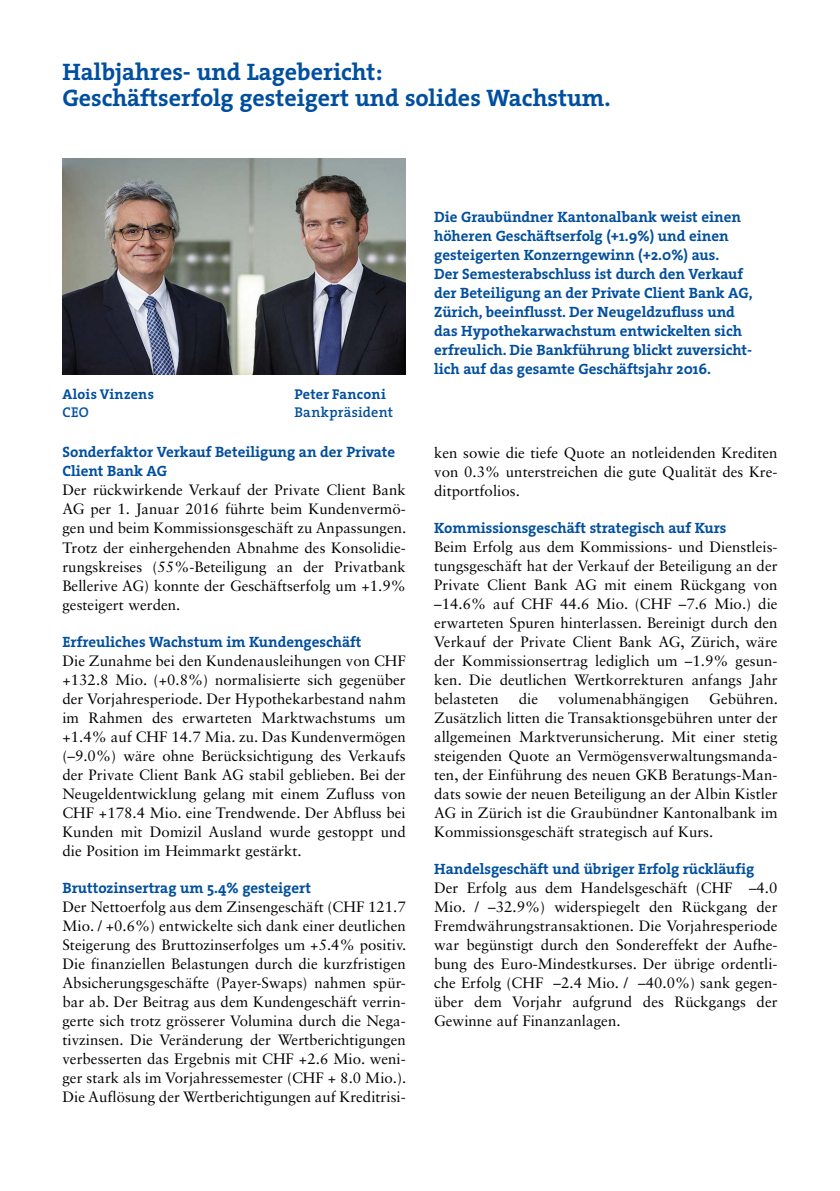
<style>
.page{position:relative;width:840px;height:1191px;background:#fff}
.page>*{position:absolute;margin:0;border:0;box-sizing:border-box;transform-origin:0 0}
.t1{font:24px/26px "The Serif HP7 Bld";color:#004f9f}
.t2{font:15px/19px "Sabon LT Std";letter-spacing:.005em;color:#000;text-align:justify}
.t3{font:15px/19px "The Serif HP7 Bld";color:#004f9f}
.t4{font:14.2px "The Serif HP7 Bld";letter-spacing:.015em;color:#004f9f}
.t5{font:14.2px "The Serif HP6 Se Bld";letter-spacing:.015em;color:#004f9f}
</style>
<div class="page">
<img style="left:62px;top:159px;width:343px;height:215px">
<h1 class="t1" style="left:62px;top:59px;width:549px">Halbjahres- und Lagebericht:<br>Geschäftserfolg gesteigert und solides Wachstum.</h1>
<p class="t4" style="left:62px;top:385px;width:93px">Alois Vinzens</p>
<p class="t5" style="left:62px;top:403px;width:28px">CEO</p>
<p class="t3" style="left:62px;top:443px;width:334px">Sonderfaktor Verkauf Beteiligung an der Private<br>Client Bank AG</p>
<p class="t2" style="left:62px;top:480px;width:345px">Der rückwirkende Verkauf der Private Client Bank AG per 1. Januar 2016 führte beim Kundenvermö&shy;gen und beim Kommissionsgeschäft zu Anpassungen.<br>Trotz der einhergehenden Abnahme des Konsolidie&shy;rungskreises (55%-Beteiligung an der Privatbank Bellerive AG) konnte der Geschäftserfolg um +1.9% gesteigert werden.</p>
<p class="t3" style="left:62px;top:632px;width:300px">Erfreuliches Wachstum im Kundengeschäft</p>
<p class="t2" style="left:62px;top:650px;width:345px">Die Zunahme bei den Kundenausleihungen von CHF +132.8 Mio. (+0.8%) normalisierte sich gegenüber der Vorjahresperiode. Der Hypothekarbestand nahm im Rahmen des erwarteten Marktwachstums um +1.4% auf CHF 14.7 Mia. zu. Das Kundenvermögen (–9.0%) wäre ohne Berücksichtigung des Verkaufs der Private Client Bank AG stabil geblieben. Bei der Neugeldentwicklung gelang mit einem Zufluss von CHF +178.4 Mio. eine Trendwende. Der Abfluss bei Kunden mit Domizil Ausland wurde gestoppt und die Position im Heimmarkt gestärkt.</p>
<p class="t3" style="left:62px;top:878px;width:250px">Bruttozinsertrag um 5.4% gesteigert</p>
<p class="t2" style="left:62px;top:897px;width:345px">Der Nettoerfolg aus dem Zinsengeschäft (CHF 121.7<br>Mio. / +0.6%) entwickelte sich dank einer deutlichen Steigerung des Bruttozinserfolges um +5.4% positiv.<br>Die finanziellen Belastungen durch die kurzfristigen Absicherungsgeschäfte (Payer-Swaps) nahmen spür&shy;bar ab. Der Beitrag aus dem Kundengeschäft verrin&shy;gerte sich trotz grösserer Volumina durch die Nega&shy;tivzinsen. Die Veränderung der Wertberichtigungen verbesserten das Ergebnis mit CHF +2.6 Mio. weni&shy;ger stark als im Vorjahressemester (CHF + 8.0 Mio.).<br>Die Auflösung der Wertberichtigungen auf Kreditrisi-</p>
<p class="t4" style="left:294px;top:385px;width:93px">Peter Fanconi</p>
<p class="t5" style="left:294px;top:403px;width:100px">Bankpräsident</p>
<p class="t3" style="left:434px;top:207px;width:320px">Die Graubündner Kantonalbank weist einen höheren Geschäftserfolg (+1.9%) und einen gesteigerten Konzerngewinn (+2.0%) aus.<br>Der Semesterabschluss ist durch den Verkauf der Beteiligung an der Private Client Bank AG, Zürich, beeinflusst. Der Neugeldzufluss und das Hypothekarwachstum entwickelten sich erfreulich. Die Bankführung blickt zuversicht&shy;lich auf das gesamte Geschäftsjahr 2016.</p>
<p class="t2" style="left:434px;top:443px;width:344px">ken sowie die tiefe Quote an notleidenden Krediten von 0.3% unterstreichen die gute Qualität des Kre&shy;ditportfolios.</p>
<p class="t3" style="left:434px;top:518px;width:294px">Kommissionsgeschäft strategisch auf Kurs</p>
<p class="t2" style="left:434px;top:537px;width:345px">Beim Erfolg aus dem Kommissions- und Dienstleis&shy;tungsgeschäft hat der Verkauf der Beteiligung an der Private Client Bank AG mit einem Rückgang von –14.6% auf CHF 44.6 Mio. (CHF –7.6 Mio.) die erwarteten Spuren hinterlassen. Bereinigt durch den Verkauf der Private Client Bank AG, Zürich, wäre der Kommissionsertrag lediglich um –1.9% gesun&shy;ken. Die deutlichen Wertkorrekturen anfangs Jahr belasteten</p>
<p class="t2" style="left:434px;top:689px;width:345px;text-indent:275px">Gebühren.<br>Zusätzlich litten die Transaktionsgebühren unter der allgemeinen Marktverunsicherung. Mit einer stetig steigenden Quote an Vermögensverwaltungsmanda&shy;ten, der Einführung des neuen GKB Beratungs-Man&shy;dats sowie der neuen Beteiligung an der Albin Kistler AG in Zürich ist die Graubündner Kantonalbank im Kommissionsgeschäft strategisch auf Kurs.</p>
<p class="t3" style="left:434px;top:859px;width:321px">Handelsgeschäft und übriger Erfolg rückläufig</p>
<p class="t2" style="left:434px;top:878px;width:345px">Der Erfolg aus dem Handelsgeschäft (CHF –4.0<br>Mio. / –32.9%) widerspiegelt den Rückgang der Fremdwährungstransaktionen. Die Vorjahresperiode war begünstigt durch den Sondereffekt der Aufhe&shy;bung des Euro-Mindestkurses. Der übrige ordentli&shy;che Erfolg (CHF –2.4 Mio. / –40.0%) sank gegen&shy;über dem Vorjahr aufgrund des Rückgangs der Gewinne auf Finanzanlagen.</p>
<p class="t2" style="left:518px;top:689px;width:21px">die</p>
<p class="t2" style="left:558px;top:689px;width:132px">volumenabhängigen</p>
</div>
